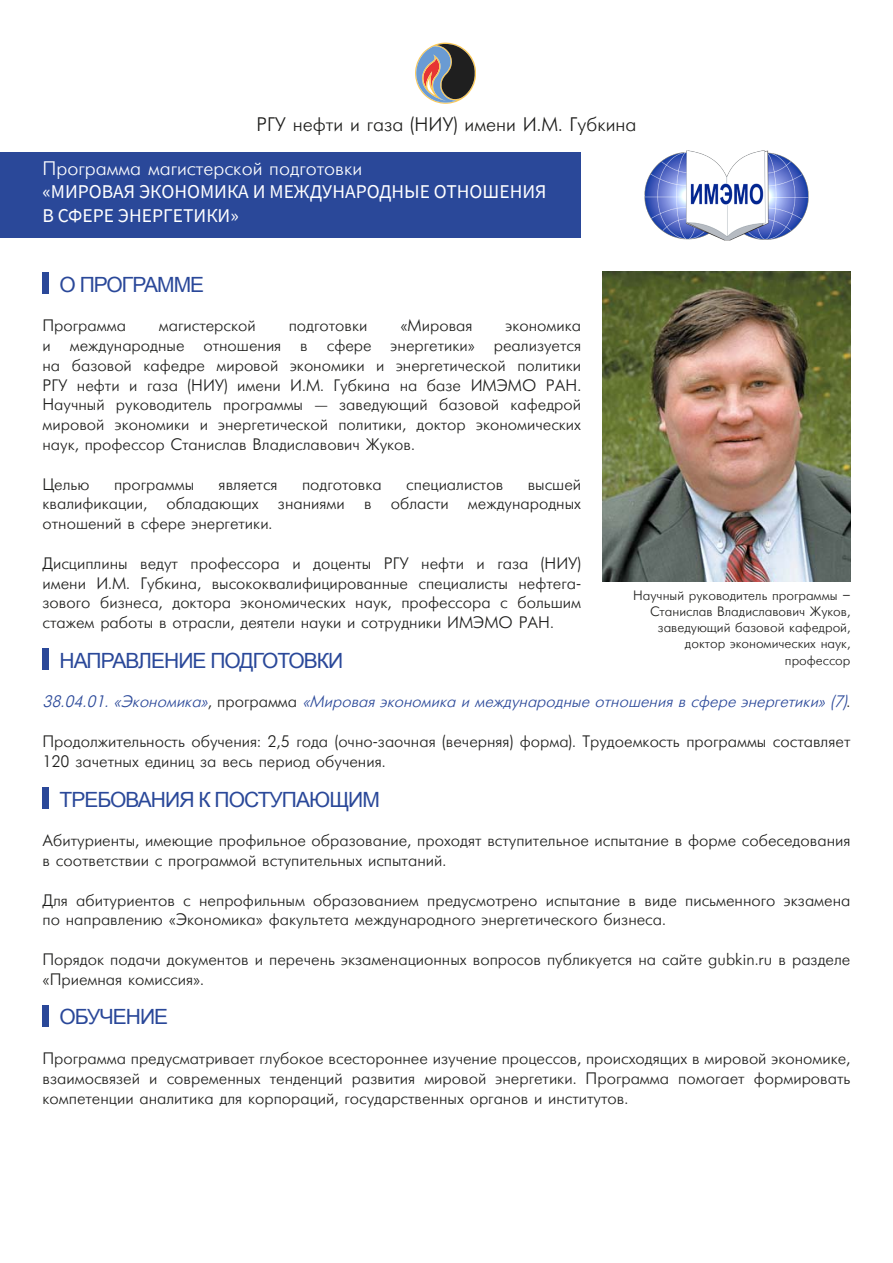
<style>
.page{position:relative;width:893px;height:1263px;background:#fff}
.page>*{position:absolute;margin:0;border:0;box-sizing:border-box;transform-origin:0 0}
.t1{font:21px "Arial";letter-spacing:-.045em;color:#2a4899}
.t2{font:19.5px/23.4px "Source Sans Pro";color:#fff}
.t3{font:19.5px "Futuris Cyrillic";color:#1d1d1b}
.t4{font:19.5px "Futuris Cyrillic";color:#fff}
.t5{font:16.5px/19.8px "Futuris Cyrillic";color:#1d1d1b;text-align:justify}
.t6{font:italic 16.5px "Futuris Cyrillic";color:#2a4899}
.t7{font:13.5px/16.2px "Futuris Cyrillic";color:#1d1d1b;text-align:right}
.s1{font-style:normal;color:#1d1d1b}
</style>
<div class="page">
<div style="left:43px;top:272px;width:6px;height:22px;background:#2a4899"></div>
<img style="left:602px;top:272px;width:248px;height:310px">
<div style="left:0;top:153px;width:581px;height:85px;background:#2a4899"></div>
<img style="left:644px;top:150px;width:165px;height:91px">
<svg style="left:415px;top:43px;width:61px;height:61px"></svg>
<div style="left:43px;top:648px;width:6px;height:22px;background:#2a4899"></div>
<div style="left:43px;top:787px;width:6px;height:22px;background:#2a4899"></div>
<div style="left:43px;top:1004px;width:6px;height:22px;background:#2a4899"></div>
<p class="t3" style="left:257px;top:115px;width:381px">РГУ нефти и газа (НИУ) имени И.М. Губкина</p>
<p class="t4" style="left:43px;top:158px;width:321px">Программа магистерской подготовки</p>
<p class="t2" style="left:43px;top:180px;width:505px">«МИРОВАЯ ЭКОНОМИКА И МЕЖДУНАРОДНЫЕ ОТНОШЕНИЯ<br>В СФЕРЕ ЭНЕРГЕТИКИ»</p>
<p class="t1" style="left:60px;top:270px;width:146px">О ПРОГРАММЕ</p>
<p class="t5" style="left:43px;top:316px;width:85px">Программа</p>
<p class="t5" style="left:159px;top:316px;width:98px">магистерской</p>
<p class="t5" style="left:289px;top:316px;width:80px">подготовки</p>
<p class="t5" style="left:400px;top:316px;width:74px">«Мировая</p>
<p class="t5" style="left:43px;top:316px;width:540px;text-indent:463px">экономика и международные отношения в сфере энергетики» реализуется на базовой кафедре мировой экономики и энергетической политики РГУ нефти и газа (НИУ) имени И.М. Губкина на базе ИМЭМО РАН.<br>Научный руководитель программы — заведующий базовой кафедрой мировой экономики и энергетической политики, доктор экономических наук, профессор Станислав Владиславович Жуков.</p>
<p class="t5" style="left:43px;top:475px;width:49px">Целью</p>
<p class="t5" style="left:114px;top:475px;width:82px">программы</p>
<p class="t5" style="left:219px;top:475px;width:61px">является</p>
<p class="t5" style="left:302px;top:475px;width:81px">подготовка</p>
<p class="t5" style="left:406px;top:475px;width:98px">специалистов</p>
<p class="t5" style="left:43px;top:475px;width:540px;text-indent:485px">высшей квалификации, обладающих знаниями в области международных отношений в сфере энергетики.</p>
<p class="t5" style="left:43px;top:554px;width:540px">Дисциплины ведут профессора и доценты РГУ нефти и газа (НИУ) имени И.М. Губкина, высококвалифицированные специалисты нефтега&shy;зового бизнеса, доктора экономических наук, профессора с большим стажем работы в отрасли, деятели науки и сотрудники ИМЭМО РАН.</p>
<p class="t1" style="left:60px;top:647px;width:285px">НАПРАВЛЕНИЕ ПОДГОТОВКИ</p>
<p class="t6" style="left:43px;top:693px;width:810px">38.04.01. «Экономика»<span class="s1">, п р о г р а м м а</span> «Мировая экономика и международные отношения в сфере энергетики» (7)<span class="s1">.</span></p>
<p class="t5" style="left:43px;top:732px;width:809px">Продолжительность обучения: 2,5 года (очно-заочная (вечерняя) форма). Трудоемкость программы составляет<br>120 зачетных единиц за весь период обучения.</p>
<p class="t1" style="left:60px;top:785px;width:322px">ТРЕБОВАНИЯ К ПОСТУПАЮЩИМ</p>
<p class="t5" style="left:43px;top:831px;width:809px">Абитуриенты, имеющие профильное образование, проходят вступительное испытание в форме собеседования в соответствии с программой вступительных испытаний.</p>
<p class="t5" style="left:43px;top:890px;width:809px">Для абитуриентов с непрофильным образованием предусмотрено испытание в виде письменного экзамена по направлению «Экономика» факультета международного энергетического бизнеса.</p>
<p class="t5" style="left:43px;top:950px;width:809px">Порядок подачи документов и перечень экзаменационных вопросов публикуется на сайте gubkin.ru в разделе «Приемная комиссия».</p>
<p class="t1" style="left:60px;top:1003px;width:110px">ОБУЧЕНИЕ</p>
<p class="t5" style="left:43px;top:1049px;width:809px">Программа предусматривает глубокое всестороннее изучение процессов, происходящих в мировой экономике, взаимосвязей и современных тенденций развития мировой энергетики. Программа помогает формировать компетенции аналитика для корпораций, государственных органов и институтов.</p>
<p class="t7" style="left:633px;top:587px;width:219px">Научный руководитель программы –<br>Станислав Владиславович Жуков, заведующий базовой кафедрой, доктор экономических наук, профессор</p>
</div>
